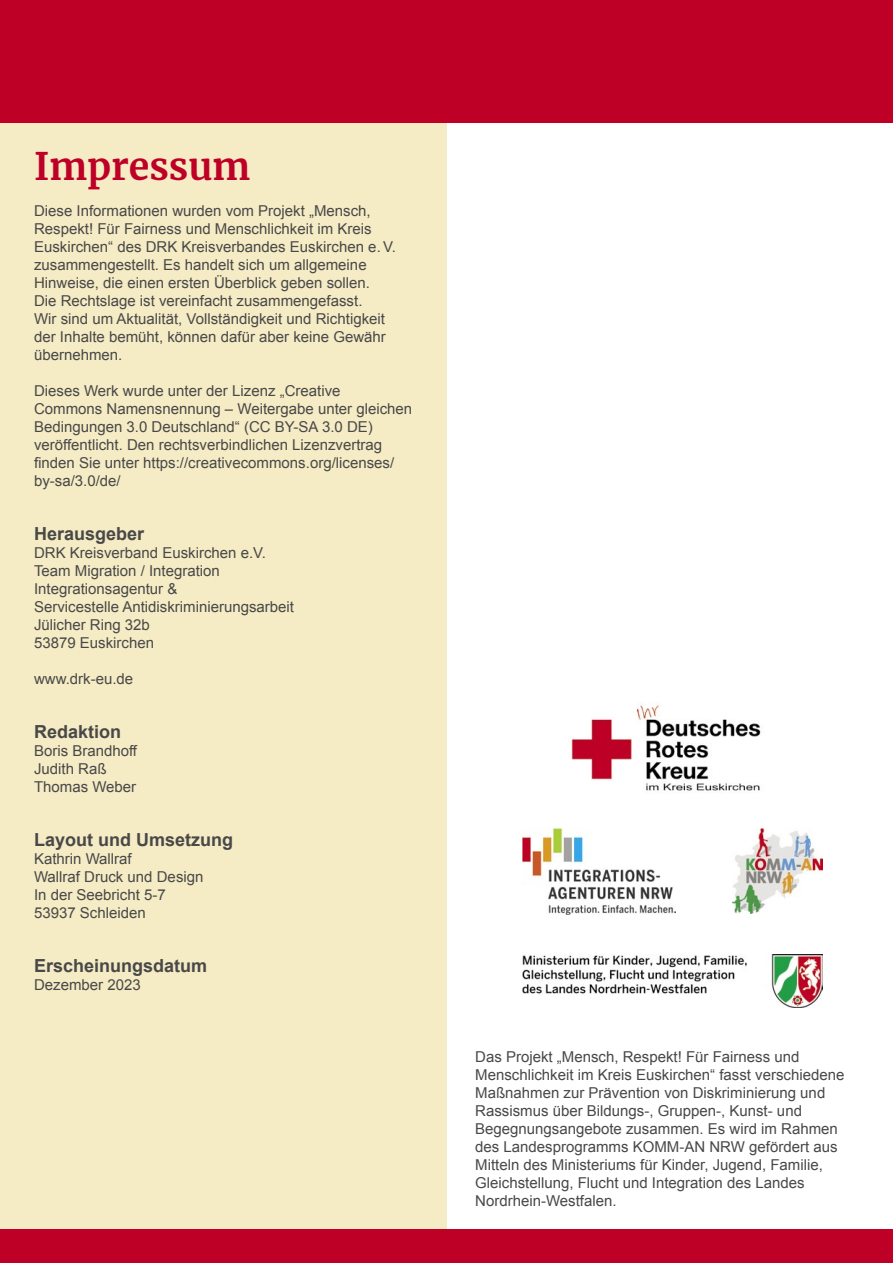
<style>
.page{position:relative;width:893px;height:1263px;background:#fff}
.page>*{position:absolute;margin:0;border:0;box-sizing:border-box;transform-origin:0 0}
.t1{font:700 37.5px "Merriweather";color:#be0027}
.t2{font:700 18px "Arial";color:#484848}
.t3{font:15px/18px "Arial";color:#484848}
</style>
<div class="page">
<div style="left:0;top:94px;width:893px;height:29px;background:#be0027"></div>
<div style="left:0;top:1229px;width:893px;height:34px;background:#be0027"></div>
<div style="left:0;top:123px;width:446px;height:1106px;background:#f5ebc4"></div>
<div style="left:0;top:0;width:893px;height:109px;background:#be0027"></div>
<img style="left:571px;top:705px;width:190px;height:86px">
<img style="left:522px;top:828px;width:153px;height:87px">
<img style="left:732px;top:828px;width:90px;height:85px">
<img style="left:522px;top:954px;width:300px;height:54px">
<h1 class="t1" style="left:34px;top:140px;width:218px">Impressum</h1>
<p class="t3" style="left:34px;top:202px;width:363px">Diese Informationen wurden vom Projekt „Mensch, Respekt! Für Fairness und Menschlichkeit im Kreis Euskirchen“ des DRK Kreisverbandes Euskirchen e. V. zusammengestellt. Es handelt sich um allgemeine Hinweise, die einen ersten Überblick geben sollen.<br>Die Rechtslage ist vereinfacht zusammengefasst.<br>Wir sind um Aktualität, Vollständigkeit und Richtigkeit der Inhalte bemüht, können dafür aber keine Gewähr übernehmen.</p>
<p class="t3" style="left:34px;top:382px;width:380px">Dieses Werk wurde unter der Lizenz „Creative Commons Namensnennung – Weitergabe unter gleichen Bedingungen 3.0 Deutschland“ (CC BY-SA 3.0 DE) veröffentlicht. Den rechtsverbindlichen Lizenzvertrag finden Sie unter https://creativecommons.org/licenses/ by-sa/3.0/de/</p>
<p class="t2" style="left:34px;top:522px;width:112px">Herausgeber</p>
<p class="t3" style="left:34px;top:544px;width:262px">DRK Kreisverband Euskirchen e.V.<br>Team Migration / Integration<br>Integrationsagentur &amp;<br>Servicestelle Antidiskriminierungsarbeit<br>Jülicher Ring 32b<br>53879 Euskirchen</p>
<p class="t3" style="left:34px;top:670px;width:101px">www.drk-eu.de</p>
<p class="t2" style="left:34px;top:720px;width:89px">Redaktion</p>
<p class="t3" style="left:34px;top:742px;width:105px">Boris Brandhoff<br>Judith Raß<br>Thomas Weber</p>
<p class="t2" style="left:34px;top:828px;width:201px">Layout und Umsetzung</p>
<p class="t3" style="left:34px;top:850px;width:171px">Kathrin Wallraf<br>Wallraf Druck und Design<br>In der Seebricht 5-7<br>53937 Schleiden</p>
<p class="t2" style="left:34px;top:954px;width:175px">Erscheinungsdatum</p>
<p class="t3" style="left:34px;top:976px;width:108px">Dezember 2023</p>
<p class="t3" style="left:475px;top:1048px;width:371px">Das Projekt „Mensch, Respekt! Für Fairness und Menschlichkeit im Kreis Euskirchen“ fasst verschiedene Maßnahmen zur Prävention von Diskriminierung und Rassismus über Bildungs-, Gruppen-, Kunst- und Begegnungsangebote zusammen. Es wird im Rahmen des Landesprogramms KOMM-AN NRW gefördert aus Mitteln des Ministeriums für Kinder, Jugend, Familie, Gleichstellung, Flucht und Integration des Landes Nordrhein-Westfalen.</p>
</div>
